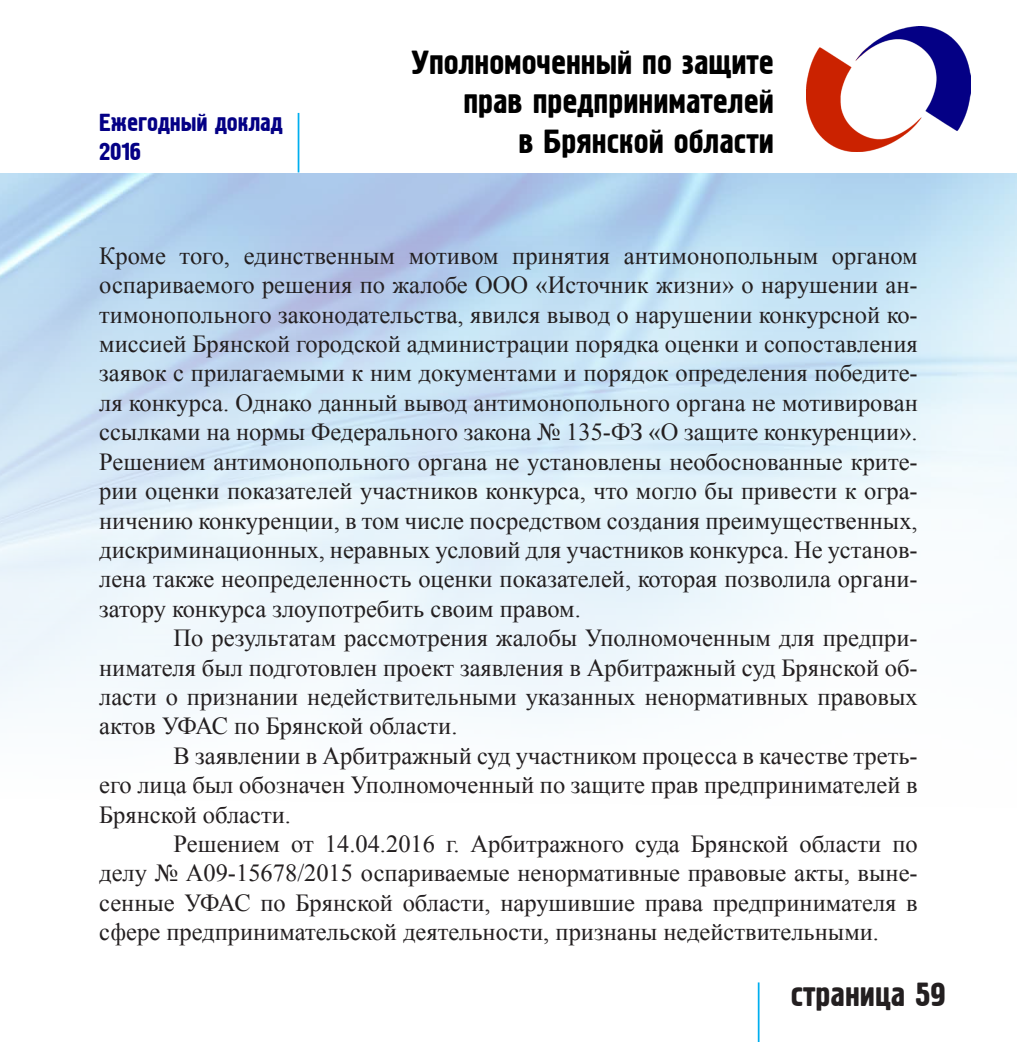
<style>
.page{position:relative;width:1017px;height:1042px;background:#fff}
.page>*{position:absolute;margin:0;border:0;box-sizing:border-box;transform-origin:0 0}
.t1{font:33.25px/39.9px "Hermes";color:#000;text-align:right}
.t2{font:33.25px "Hermes";color:#231f20}
.t3{font:24.5px/29.4px "Times New Roman";color:#231f20;text-align:justify}
.t4{font:24.5px/29.4px "Hermes";color:#040085}
</style>
<div class="page">
<hr style="left:758px;top:982px;width:1px;height:60px;background:#00aeef">
<hr style="left:298px;top:113px;width:1px;height:59px;background:#00aeef">
<img style="left:806px;top:27px;width:164px;height:125px">
<p class="t4" style="left:99px;top:108px;width:185px">Ежегодный доклад<br>2016</p>
<h1 class="t1" style="left:411px;top:43px;width:364px">Уполномоченный по защите прав предпринимателей<br>в Брянской области</h1>
<p class="t3" style="left:99px;top:241px;width:820px">Кроме того, единственным мотивом принятия антимонопольным органом оспариваемого решения по жалобе ООО «Источник жизни» о нарушении ан&shy;тимонопольного законодательства, явился вывод о нарушении конкурсной ко&shy;миссией Брянской городской администрации порядка оценки и сопоставления заявок с прилагаемыми к ним документами и порядок определения победите&shy;ля конкурса. Однако данный вывод антимонопольного органа не мотивирован ссылками на нормы Федерального закона № 135-ФЗ «О защите конкуренции».<br>Решением антимонопольного органа не установлены необоснованные крите&shy;рии оценки показателей участников конкурса, что могло бы привести к огра&shy;ничению конкуренции, в том числе посредством создания преимущественных, дискриминационных, неравных условий для участников конкурса. Не установ&shy;лена также неопределенность оценки показателей, которая позволила органи&shy;затору конкурса злоупотребить своим правом.</p>
<p class="t3" style="left:99px;top:623px;width:820px;text-indent:74px">По результатам рассмотрения жалобы Уполномоченным для предпри&shy;нимателя был подготовлен проект заявления в Арбитражный суд Брянской об&shy;ласти о признании недействительными указанных ненормативных правовых актов УФАС по Брянской области.</p>
<p class="t3" style="left:99px;top:740px;width:820px;text-indent:74px">В заявлении в Арбитражный суд участником процесса в качестве треть&shy;его лица был обозначен Уполномоченный по защите прав предпринимателей в Брянской области.</p>
<p class="t3" style="left:99px;top:829px;width:820px;text-indent:74px">Решением от 14.04.2016 г. Арбитражного суда Брянской области по делу № А09-15678/2015 оспариваемые ненормативные правовые акты, выне&shy;сенные УФАС по Брянской области, нарушившие права предпринимателя в сфере предпринимательской деятельности, признаны недействительными.</p>
<h1 class="t2" style="left:791px;top:976px;width:156px">страница 59</h1>
</div>
